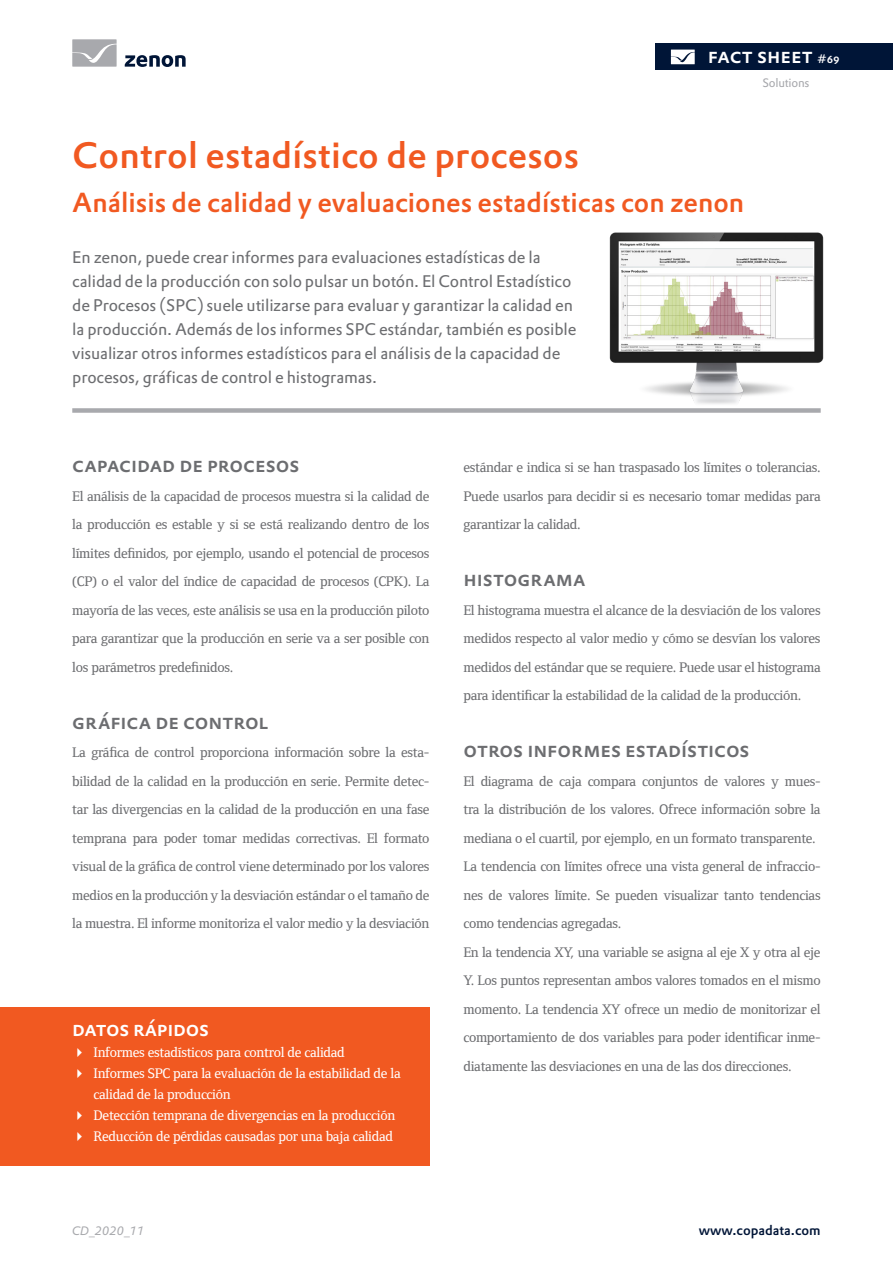
<style>
.page{position:relative;width:893px;height:1263px;background:#fff}
.page>*{position:absolute;margin:0;border:0;box-sizing:border-box;transform-origin:0 0}
.Header_Headline_oran{font:500 36px "DTL Prokyon ETOT";letter-spacing:.005em;color:#f15921}
.Header_Subheadline_o{font:500 27px "DTL Prokyon ETOT";color:#f15921}
.Bodytext_Headline{font:500 21px "DTL Prokyon TOT Caps";letter-spacing:-.005em;color:#6c6d70}
.t1{font:500 21px "DTL Prokyon TOT Caps";color:#fff}
.t2{font:500 20.85px "DTL Prokyon TOT Caps";letter-spacing:-.01em;color:#fff}
.Header_Teaser_Text{font:16.5px/24px "DTL Prokyon ETOT";letter-spacing:-.01em;color:#6c6d70}
.Normal_Body_Text_ES{font:500 14.25px/28.5px "Foundry Form Serif";letter-spacing:-.02em;color:#6c6d70;text-align:justify}
.t3{font:500 14.25px/21px "Foundry Form Serif";letter-spacing:-.02em;color:#fff}
.t4{font:500 13.5px "DTL Prokyon TOT";color:#001537}
.t5{font:italic 12px "DTL Prokyon TOT";color:#a8a9ad}
.t6{font:12px "DTL Prokyon TOT";letter-spacing:-.02em;color:#a8a9ad}
.s1{font-size:12px}
</style>
<div class="page">
<div style="left:656px;top:44px;width:237px;height:26px;background:#001537"></div>
<svg style="left:671px;top:50px;width:24px;height:14px"></svg>
<svg style="left:125px;top:55px;width:61px;height:12px"></svg>
<svg style="left:72px;top:39px;width:45px;height:28px"></svg>
<div style="left:72px;top:408px;width:749px;height:5px;background:#a8a9ad"></div>
<img style="left:592px;top:232px;width:232px;height:181px">
<div style="left:0;top:1007px;width:429px;height:159px;background:#f15921"></div>
<p class="t1" style="left:708px;top:42px;width:134px">fact sheet <span class="s1">#69</span></p>
<p class="t6" style="left:762px;top:75px;width:49px">Solutions</p>
<p class="Header_Headline_oran" style="left:72px;top:131px;width:508px">Control estadístico de procesos</p>
<p class="Header_Subheadline_o" style="left:72px;top:185px;width:673px">Análisis de calidad y evaluaciones estadísticas con zenon</p>
<p class="Header_Teaser_Text" style="left:72px;top:245px;width:506px">En zenon, puede crear informes para evaluaciones estadísticas de la calidad de la producción con solo pulsar un botón. El Control Estadístico de Procesos (SPC) suele utilizarse para evaluar y garantizar la calidad en la producción. Además de los informes SPC estándar, también es posible visualizar otros informes estadísticos para el análisis de la capacidad de procesos, gráficas de control e histogramas.</p>
<p class="Bodytext_Headline" style="left:72px;top:451px;width:229px">Capacidad de procesos</p>
<p class="Normal_Body_Text_ES" style="left:72px;top:482px;width:359px">El análisis de la capacidad de procesos muestra si la calidad de la producción es estable y si se está realizando dentro de los límites definidos, por ejemplo, usando el potencial de procesos (CP) o el valor del índice de capacidad de procesos (CPK). La mayoría de las veces, este análisis se usa en la producción piloto para garantizar que la producción en serie va a ser posible con los parámetros predefinidos.</p>
<p class="Bodytext_Headline" style="left:72px;top:708px;width:198px">Gráfica de control</p>
<p class="Normal_Body_Text_ES" style="left:72px;top:738px;width:359px">La gráfica de control proporciona información sobre la esta&shy;bilidad de la calidad en la producción en serie. Permite detec&shy;tar las divergencias en la calidad de la producción en una fase temprana para poder tomar medidas correctivas. El formato visual de la gráfica de control viene determinado por los valores medios en la producción y la desviación estándar o el tamaño de la muestra. El informe monitoriza el valor medio y la desviación</p>
<h3 class="t2" style="left:72px;top:1015px;width:138px">datos rápidos</h3>
<p class="t3" style="left:94px;top:1042px;width:309px">Informes estadísticos para control de calidad<br>Informes SPC para la evaluación de la estabilidad de la calidad de la producción<br>Detección temprana de divergencias en la producción Reducción de pérdidas causadas por una baja calidad</p>
<p class="t5" style="left:72px;top:1223px;width:74px">CD_2020_11</p>
<p class="Normal_Body_Text_ES" style="left:463px;top:453px;width:359px">estándar e indica si se han traspasado los límites o tolerancias.<br>Puede usarlos para decidir si es necesario tomar medidas para garantizar la calidad.</p>
<p class="Bodytext_Headline" style="left:463px;top:565px;width:124px">Histograma</p>
<p class="Normal_Body_Text_ES" style="left:463px;top:596px;width:359px">El histograma muestra el alcance de la desviación de los valores medidos respecto al valor medio y cómo se desvían los valores medidos del estándar que se requiere. Puede usar el histograma para identificar la estabilidad de la calidad de la producción.</p>
<p class="Bodytext_Headline" style="left:463px;top:736px;width:288px">Otros informes estadísticos</p>
<p class="Normal_Body_Text_ES" style="left:463px;top:767px;width:359px">El diagrama de caja compara conjuntos de valores y mues&shy;tra la distribución de los valores. Ofrece información sobre la mediana o el cuartil, por ejemplo, en un formato transparente.</p>
<p class="Normal_Body_Text_ES" style="left:463px;top:852px;width:359px">La tendencia con límites ofrece una vista general de infraccio&shy;nes de valores límite. Se pueden visualizar tanto tendencias como tendencias agregadas.</p>
<p class="Normal_Body_Text_ES" style="left:463px;top:938px;width:359px">En la tendencia XY, una variable se asigna al eje X y otra al eje Y. Los puntos representan ambos valores tomados en el mismo momento. La tendencia XY ofrece un medio de monitorizar el comportamiento de dos variables para poder identificar inme&shy;diatamente las desviaciones en una de las dos direcciones.</p>
<p class="t4" style="left:699px;top:1221px;width:124px">www.copadata.com</p>
</div>
